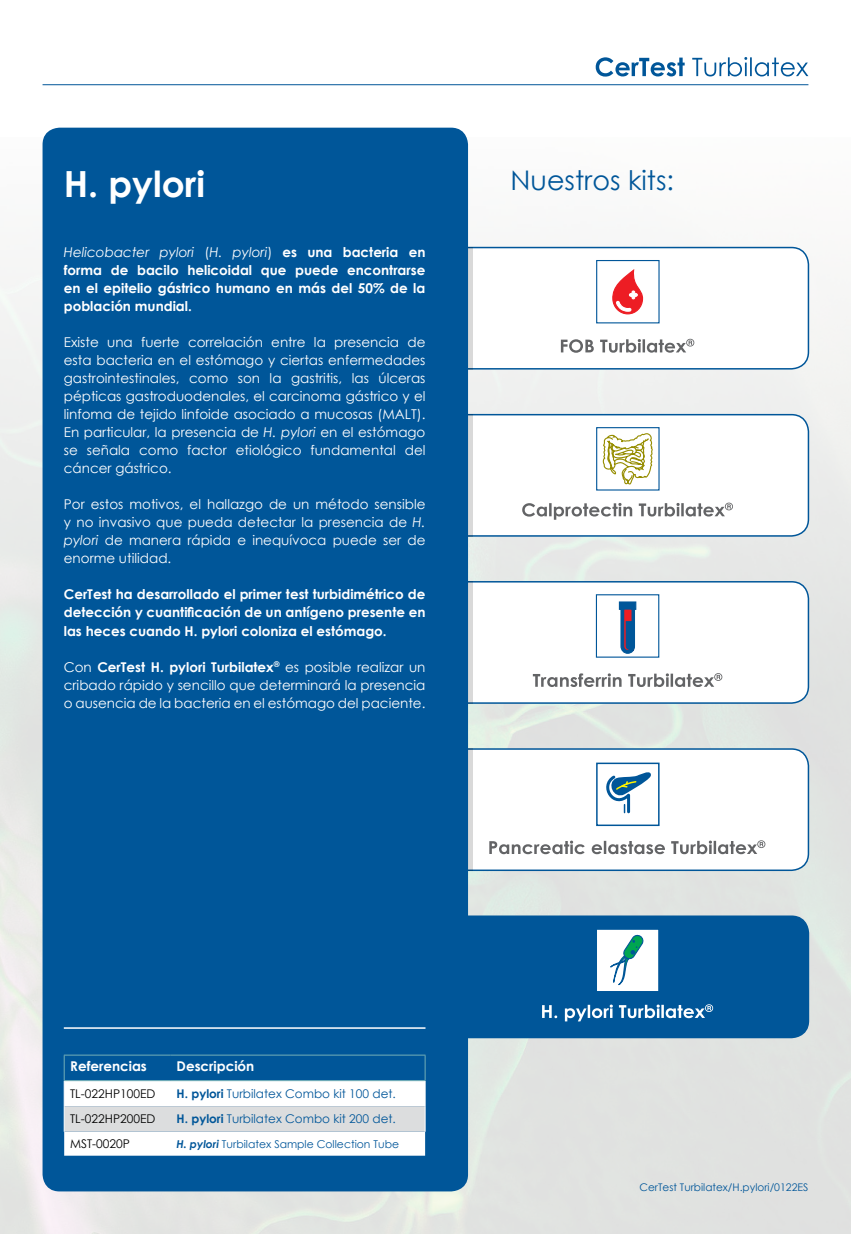
<style>
.page{position:relative;width:851px;height:1234px;background:#fff}
.page>*{position:absolute;margin:0;border:0;box-sizing:border-box;transform-origin:0 0}
.t1{font:700 36px "Century Gothic";color:#fff}
.t2{font:27px "Century Gothic";color:#005699}
.t3{font:13.5px/18px "Century Gothic";color:#fff;text-align:justify}
.t4{font:700 13.5px/18px "Century Gothic";color:#fff;text-align:justify}
.t5{font:12px "Century Gothic";color:#005699}
.t6{font:12px "Century Gothic";color:#000}
.t7{font:10.8px "Century Gothic";color:#005699}
.t8{font:10.5px "Century Gothic";color:#005699}
.s1{font-weight:400;font-style:italic}
.s2{font-weight:400}
.s3{font-style:italic}
.s4{font-weight:700}
.s5{font-weight:700;font-style:italic}
</style>
<div class="page">
<img style="left:0;top:137px;width:850px;height:1096px">
<div style="left:446px;top:414px;width:362px;height:122px;background:#fff;border-radius:17px"></div>
<div style="left:446px;top:414px;width:363px;height:122px;border:2px solid #005699;border-radius:17px"></div>
<div style="left:446px;top:247px;width:362px;height:122px;background:#fff;border-radius:17px"></div>
<div style="left:446px;top:247px;width:363px;height:122px;border:2px solid #005699;border-radius:17px"></div>
<div style="left:446px;top:581px;width:362px;height:122px;background:#fff;border-radius:17px"></div>
<div style="left:446px;top:581px;width:363px;height:122px;border:2px solid #005699;border-radius:17px"></div>
<div style="left:446px;top:916px;width:362px;height:121px;background:#005699;border-radius:17px"></div>
<div style="left:446px;top:915px;width:363px;height:122px;border:2px solid #005699;border-radius:17px"></div>
<div style="left:596px;top:929px;width:62px;height:62px;background:#fff"></div>
<div style="left:446px;top:748px;width:362px;height:122px;background:#fff;border-radius:17px"></div>
<div style="left:446px;top:748px;width:363px;height:122px;border:2px solid #005699;border-radius:17px"></div>
<hr style="left:43px;top:84px;width:765px;height:1px;background:#005699">
<svg style="left:595px;top:57px;width:213px;height:20px"></svg>
<div style="left:596px;top:260px;width:63px;height:63px;border:1px solid #005699"></div>
<svg style="left:612px;top:269px;width:31px;height:46px"></svg>
<div style="left:595px;top:594px;width:64px;height:63px;border:1px solid #005699"></div>
<svg style="left:618px;top:601px;width:18px;height:53px"></svg>
<div style="left:595px;top:928px;width:64px;height:63px;border:1px solid #005699"></div>
<div style="left:596px;top:762px;width:63px;height:63px;background:#fff;border:2px solid #005699"></div>
<svg style="left:606px;top:772px;width:45px;height:42px"></svg>
<svg style="left:532px;top:673px;width:190px;height:14px"></svg>
<svg style="left:560px;top:339px;width:134px;height:14px"></svg>
<svg style="left:522px;top:502px;width:210px;height:17px"></svg>
<svg style="left:542px;top:933px;width:171px;height:88px"></svg>
<div style="left:43px;top:128px;width:425px;height:1063px;background:#005699;border-radius:17px"></div>
<svg style="left:64px;top:1054px;width:361px;height:101px"></svg>
<hr style="left:64px;top:1027px;width:361px;height:1px;background:#fff">
<hr style="left:468px;top:247px;width:4px;height:122px;background:#d9d9d9">
<hr style="left:468px;top:414px;width:4px;height:122px;background:#d9d9d9">
<hr style="left:468px;top:748px;width:4px;height:122px;background:#d9d9d9">
<hr style="left:468px;top:581px;width:4px;height:122px;background:#d9d9d9">
<svg style="left:671px;top:840px;width:94px;height:14px"></svg>
<svg style="left:489px;top:840px;width:176px;height:14px"></svg>
<svg style="left:602px;top:433px;width:51px;height:51px"></svg>
<div style="left:596px;top:427px;width:63px;height:63px;border:1px solid #005699"></div>
<h1 class="t1" style="left:64px;top:157px;width:143px">H. pylori</h1>
<h2 class="t2" style="left:510px;top:162px;width:165px">Nuestros kits:</h2>
<p class="t4" style="left:64px;top:243px;width:363px"><span class="s1">Helicobacter pylori</span> <span class="s2">(</span><span class="s1">H. pylori</span><span class="s2">)</span> es una bacteria en forma de bacilo helicoidal que puede encontrarse en el epitelio gástrico humano en más del 50% de la población mundial.</p>
<p class="t3" style="left:64px;top:333px;width:363px">Existe una fuerte correlación entre la presencia de esta bacteria en el estómago y ciertas enfermedades gastrointestinales, como son la gastritis, las úlceras pépticas gastroduodenales, el carcinoma gástrico y el linfoma de tejido linfoide asociado a mucosas (MALT).<br>En particular, la presencia de <span class="s3">H. pylori</span> en el estómago se señala como factor etiológico fundamental del cáncer gástrico.</p>
<p class="t3" style="left:64px;top:495px;width:363px">Por estos motivos, el hallazgo de un método sensible y no invasivo que pueda detectar la presencia de <span class="s3">H. pylori</span> de manera rápida e inequívoca puede ser de enorme utilidad.</p>
<p class="t4" style="left:64px;top:585px;width:363px">CerTest ha desarrollado el primer test turbidimétrico de detección y cuantificación de un antígeno presente en las heces cuando H. pylori coloniza el estómago.</p>
<p class="t3" style="left:64px;top:657px;width:363px">Con <span class="s4">CerTest H. pylori Turbilatex</span><sup>®</sup> es posible realizar un cribado rápido y sencillo que determinará la presencia o ausencia de la bacteria en el estómago del paciente.</p>
<p class="t4" style="left:70px;top:1056px;width:78px">Referencias</p>
<p class="t4" style="left:176px;top:1056px;width:79px">Descripción</p>
<p class="t6" style="left:70px;top:1084px;width:87px">TL-022HP100ED</p>
<p class="t5" style="left:176px;top:1084px;width:221px"><span class="s4">H. pylori</span> Turbilatex Combo kit 100 det.</p>
<p class="t6" style="left:70px;top:1110px;width:87px">TL-022HP200ED</p>
<p class="t5" style="left:176px;top:1110px;width:221px"><span class="s4">H. pylori</span> Turbilatex Combo kit 200 det.</p>
<p class="t6" style="left:70px;top:1135px;width:61px">MST-0020P</p>
<p class="t7" style="left:176px;top:1135px;width:224px"><span class="s5">H. pylori</span> Turbilatex Sample Collection Tube</p>
<p class="t8" style="left:639px;top:1179px;width:170px">CerTest Turbilatex/H.pylori/0122ES</p>
</div>
